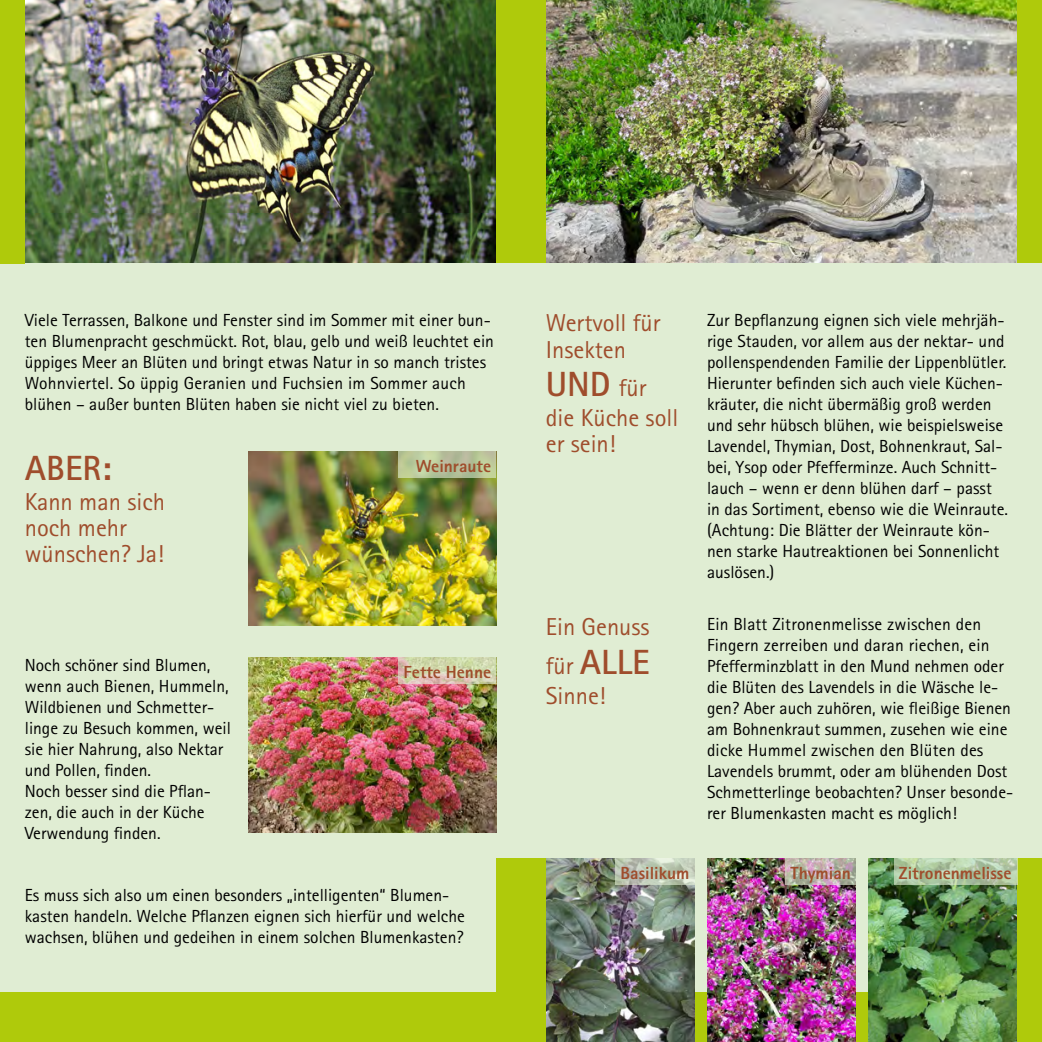
<style>
.page{position:relative;width:1042px;height:1042px;background:#e0edd3}
.page>*{position:absolute;margin:0;border:0;box-sizing:border-box;transform-origin:0 0}
.t1{font:700 35px "Rotis Sans Serif";color:#9f4d2c}
.t2{font:24.5px/26.2px "Rotis Sans Serif";color:#9f4d2c}
.t3{font:17.5px/21px "Rotis Sans Serif";color:#000}
.t4{font:800 17.5px "Rotis Sans Serif";color:#9f4d2c}
.s1{font-weight:400;font-size:24.5px}
</style>
<div class="page">
<img style="left:248px;top:451px;width:248px;height:174px">
<img style="left:248px;top:657px;width:248px;height:176px">
<img style="left:546px;top:0;width:471px;height:263px">
<div style="left:1017px;top:0;width:25px;height:263px;background:#afca0b"></div>
<img style="left:25px;top:0;width:471px;height:263px">
<div style="left:496px;top:0;width:50px;height:263px;background:#afca0b"></div>
<div style="left:0;top:0;width:25px;height:264px;background:#afca0b"></div>
<div style="left:0;top:992px;width:1042px;height:50px;background:#afca0b"></div>
<img style="left:546px;top:858px;width:148px;height:184px">
<img style="left:707px;top:858px;width:149px;height:184px">
<img style="left:868px;top:858px;width:149px;height:184px">
<div style="left:496px;top:858px;width:50px;height:184px;background:#afca0b"></div>
<div style="left:1017px;top:858px;width:25px;height:184px;background:#afca0b"></div>
<svg style="left:615px;top:858px;width:79px;height:27px;background:#bfcab8"></svg>
<svg style="left:785px;top:858px;width:71px;height:27px;background:#bbb2ac"></svg>
<svg style="left:894px;top:858px;width:123px;height:27px;background:#b2caa6"></svg>
<svg style="left:398px;top:657px;width:98px;height:27px;background:#d3d1af"></svg>
<svg style="left:398px;top:451px;width:98px;height:27px;background:#b8c59a"></svg>
<p class="t3" style="left:25px;top:309px;width:471px">Viele Terrassen, Balkone und Fenster sind im Sommer mit einer bun&shy;ten Blumenpracht geschmückt. Rot, blau, gelb und weiß leuchtet ein üppiges Meer an Blüten und bringt etwas Natur in so manch tristes Wohnviertel. So üppig Geranien und Fuchsien im Sommer auch blühen – außer bunten Blüten haben sie nicht viel zu bieten.</p>
<h1 class="t1" style="left:25px;top:446px;width:88px">ABER:</h1>
<h2 class="t2" style="left:25px;top:488px;width:142px">Kann man sich noch mehr wünschen? Ja!</h2>
<p class="t3" style="left:25px;top:654px;width:208px">Noch schöner sind Blumen, wenn auch Bienen, Hummeln,<br>Wildbienen und Schmetter&shy;linge zu Besuch kommen, weil sie hier Nahrung, also Nektar und Pollen, finden.<br>Noch besser sind die Pflan&shy;zen, die auch in der Küche<br>Verwendung finden.</p>
<p class="t4" style="left:416px;top:455px;width:77px">Weinraute</p>
<p class="t4" style="left:403px;top:660px;width:89px">Fette Henne</p>
<p class="t3" style="left:25px;top:884px;width:441px">Es muss sich also um einen besonders „intelligenten“ Blumen&shy;kasten handeln. Welche Pflanzen eignen sich hierfür und welche wachsen, blühen und gedeihen in einem solchen Blumenkasten?</p>
<h2 class="t2" style="left:546px;top:310px;width:116px">Wertvoll für<br>Insekten</h2>
<h1 class="t1" style="left:546px;top:362px;width:102px">UND <span class="s1">für</span></h1>
<h2 class="t2" style="left:546px;top:404px;width:134px">die Küche soll er sein!</h2>
<h2 class="t2" style="left:546px;top:614px;width:105px">Ein Genuss</h2>
<h1 class="t1" style="left:546px;top:640px;width:105px"><span class="s1">für</span> ALLE</h1>
<h2 class="t2" style="left:546px;top:682px;width:61px">Sinne!</h2>
<p class="t3" style="left:707px;top:309px;width:302px">Zur Bepflanzung eignen sich viele mehrjäh&shy;rige Stauden, vor allem aus der nektar- und pollenspendenden Familie der Lippenblütler.<br>Hierunter befinden sich auch viele Küchen&shy;kräuter, die nicht übermäßig groß werden und sehr hübsch blühen, wie beispielsweise Lavendel, Thymian, Dost, Bohnenkraut, Sal&shy;bei, Ysop oder Pfefferminze. Auch Schnitt&shy;lauch – wenn er denn blühen darf – passt in das Sortiment, ebenso wie die Weinraute. (Achtung: Die Blätter der Weinraute kön&shy;nen starke Hautreaktionen bei Sonnenlicht auslösen.)</p>
<p class="t3" style="left:707px;top:613px;width:308px">Ein Blatt Zitronenmelisse zwischen den Fingern zerreiben und daran riechen, ein Pfefferminzblatt in den Mund nehmen oder die Blüten des Lavendels in die Wäsche le&shy;gen? Aber auch zuhören, wie fleißige Bienen am Bohnenkraut summen, zusehen wie eine dicke Hummel zwischen den Blüten des Lavendels brummt, oder am blühenden Dost Schmetterlinge beobachten? Unser besonde&shy;rer Blumenkasten macht es möglich!</p>
<p class="t4" style="left:620px;top:861px;width:71px">Basilikum</p>
<p class="t4" style="left:790px;top:861px;width:62px">Thymian</p>
<p class="t4" style="left:899px;top:861px;width:114px">Zitronenmelisse</p>
</div>
